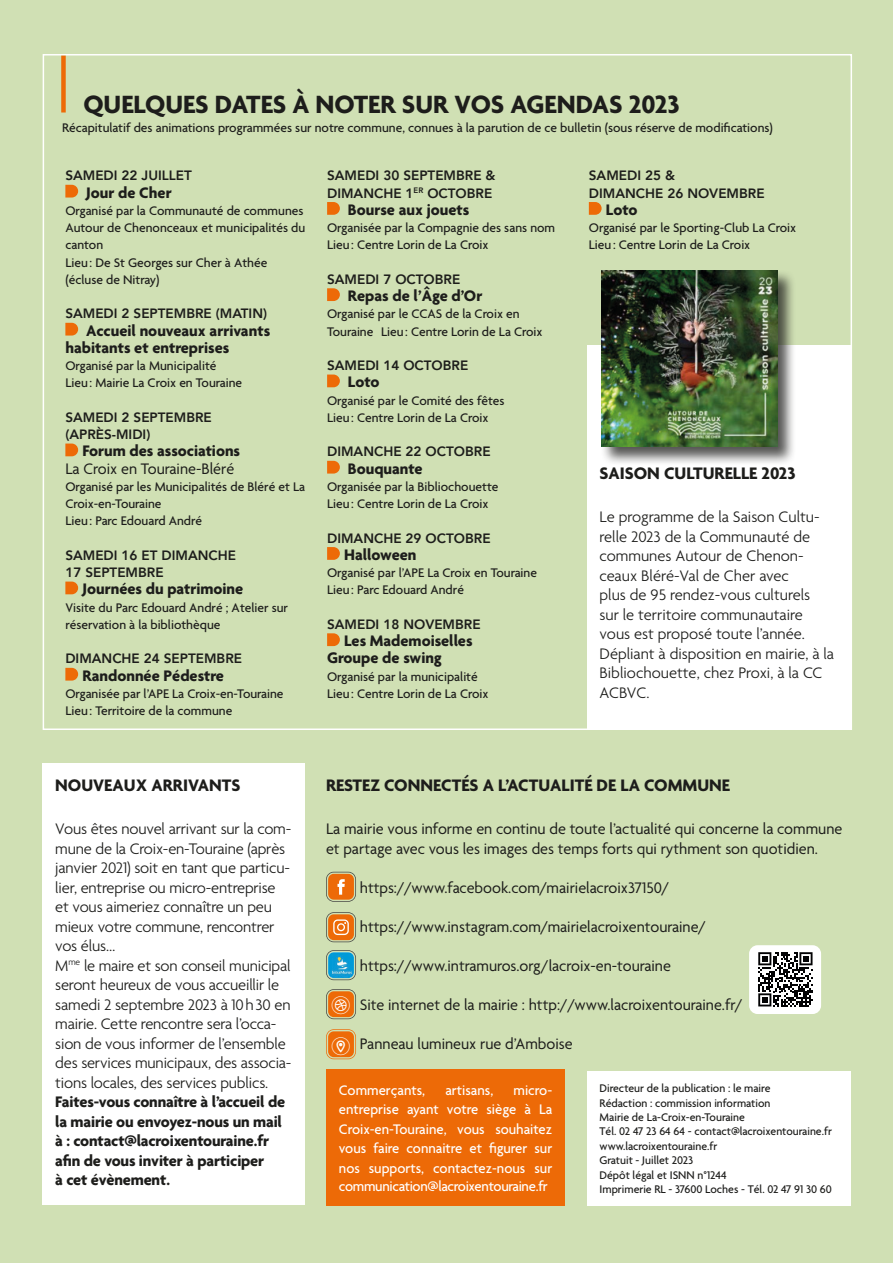
<style>
.page{position:relative;width:893px;height:1263px;background:#d0e0b4}
.page>*{position:absolute;margin:0;border:0;box-sizing:border-box;transform-origin:0 0}
.t1{font:700 27px "Agenda";color:#1d1d1b}
.t2{font:700 18px "Agenda";color:#1d1d1b}
.t3{font:300 16.5px/19.5px "Agenda";letter-spacing:-.01em;color:#1d1d1b}
.t4{font:16.5px/19.5px "Agenda";color:#1d1d1b}
.t5{font:700 16.5px/19.5px "Agenda";color:#1d1d1b}
.t6{font:500 15px/19.5px "Agenda";color:#fff;text-align:justify}
.t7{font:500 15px "Agenda";letter-spacing:-.02em;color:#fff}
.t8{font:500 13.5px/17.2px "Agenda";color:#1d1d1b}
.t9{font:800 13.5px/17.2px "Avenir";color:#1d1d1b}
.t10{font:500 12px/14.4px "Agenda";color:#1d1d1b}
.s1{font-family:"typeecon";font-size:18px;color:#fff}
</style>
<div class="page">
<svg style="left:65px;top:185px;width:13px;height:13px"></svg>
<svg style="left:65px;top:323px;width:13px;height:13px"></svg>
<svg style="left:65px;top:444px;width:13px;height:12px"></svg>
<svg style="left:65px;top:582px;width:13px;height:12px"></svg>
<svg style="left:65px;top:668px;width:13px;height:13px"></svg>
<svg style="left:327px;top:202px;width:13px;height:13px"></svg>
<svg style="left:327px;top:288px;width:13px;height:13px"></svg>
<svg style="left:327px;top:375px;width:13px;height:12px"></svg>
<svg style="left:327px;top:461px;width:13px;height:13px"></svg>
<svg style="left:327px;top:547px;width:13px;height:13px"></svg>
<svg style="left:327px;top:633px;width:13px;height:13px"></svg>
<svg style="left:589px;top:202px;width:13px;height:13px"></svg>
<svg style="left:326px;top:872px;width:30px;height:30px"></svg>
<svg style="left:326px;top:912px;width:30px;height:30px"></svg>
<svg style="left:326px;top:950px;width:30px;height:30px"></svg>
<img style="left:328px;top:952px;width:26px;height:26px">
<svg style="left:326px;top:989px;width:30px;height:30px"></svg>
<svg style="left:326px;top:1029px;width:30px;height:30px"></svg>
<div style="left:43px;top:764px;width:262px;height:441px;background:#fff"></div>
<div style="left:61px;top:56px;width:5px;height:57px;background:#ed6a07"></div>
<div style="left:587px;top:346px;width:263px;height:383px;background:#fff"></div>
<div style="left:326px;top:1069px;width:239px;height:137px;background:#ed6a07"></div>
<div style="left:587px;top:1071px;width:263px;height:135px;background:#fff"></div>
<div style="left:601px;top:270px;width:196px;height:196px;background:#1d1d1b;opacity:.75"></div>
<img style="left:602px;top:270px;width:175px;height:177px">
<div style="left:749px;top:945px;width:72px;height:69px;background:#fff;border-radius:9px"></div>
<svg style="left:758px;top:952px;width:55px;height:54px"></svg>
<h1 class="t1" style="left:83px;top:89px;width:598px">QUELQUES DATES À NOTER SUR VOS AGENDAS 2023</h1>
<p class="t8" style="left:62px;top:120px;width:712px">Récapitulatif des animations programmées sur notre commune, connues à la parution de ce bulletin (sous réserve de modifications)</p>
<p class="t9" style="left:65px;top:167px;width:128px">SAMEDI 22 JUILLET</p>
<p class="t5" style="left:86px;top:184px;width:87px">Jour de Cher</p>
<p class="t8" style="left:65px;top:203px;width:241px">Organisé par la Communauté de communes<br>Autour de Chenonceaux et municipalités du canton<br>Lieu: De St Georges sur Cher à Athée (écluse de Nitray)</p>
<p class="t9" style="left:65px;top:305px;width:203px">SAMEDI 2 SEPTEMBRE (MATIN)</p>
<p class="t5" style="left:65px;top:323px;width:206px;line-height:17.2px;text-indent:21px">Accueil nouveaux arrivants habitants et entreprises</p>
<p class="t8" style="left:65px;top:358px;width:178px">Organisé par la Municipalité<br>Lieu: Mairie La Croix en Touraine</p>
<p class="t9" style="left:65px;top:408px;width:148px">SAMEDI 2 SEPTEMBRE (APRÈS-MIDI)</p>
<p class="t5" style="left:82px;top:442px;width:159px">Forum des associations</p>
<p class="t4" style="left:65px;top:460px;width:170px">La Croix en Touraine-Bléré</p>
<p class="t8" style="left:65px;top:479px;width:241px">Organisé par les Municipalités de Bléré et La<br>Croix-en-Touraine<br>Lieu: Parc Edouard André</p>
<p class="t9" style="left:65px;top:546px;width:172px">SAMEDI 16 ET DIMANCHE<br>17 SEPTEMBRE</p>
<p class="t5" style="left:82px;top:580px;width:162px">Journées du patrimoine</p>
<p class="t8" style="left:65px;top:599px;width:224px">Visite du Parc Edouard André ; Atelier sur réservation à la bibliothèque</p>
<p class="t9" style="left:65px;top:650px;width:178px">DIMANCHE 24 SEPTEMBRE</p>
<p class="t5" style="left:82px;top:667px;width:143px">Randonnée Pédestre</p>
<p class="t8" style="left:65px;top:686px;width:220px">Organisée par l’APE La Croix-en-Touraine<br>Lieu: Territoire de la commune</p>
<p class="t9" style="left:327px;top:167px;width:170px">SAMEDI 30 SEPTEMBRE &amp;<br>DIMANCHE 1<sup>ER</sup> OCTOBRE</p>
<p class="t5" style="left:348px;top:201px;width:123px">Bourse aux jouets</p>
<p class="t8" style="left:327px;top:220px;width:230px">Organisée par la Compagnie des sans nom<br>Lieu: Centre Lorin de La Croix</p>
<p class="t9" style="left:327px;top:270px;width:135px">SAMEDI 7 OCTOBRE</p>
<p class="t5" style="left:348px;top:287px;width:136px">Repas de l’Âge d’Or</p>
<p class="t8" style="left:327px;top:306px;width:217px">Organisé par le CCAS de la Croix en<br>Touraine Lieu: Centre Lorin de La Croix</p>
<p class="t9" style="left:327px;top:357px;width:143px">SAMEDI 14 OCTOBRE</p>
<p class="t5" style="left:348px;top:373px;width:33px">Loto</p>
<p class="t8" style="left:327px;top:392px;width:179px">Organisé par le Comité des fêtes<br>Lieu: Centre Lorin de La Croix</p>
<p class="t9" style="left:327px;top:443px;width:165px">DIMANCHE 22 OCTOBRE</p>
<p class="t5" style="left:348px;top:460px;width:76px">Bouquante</p>
<p class="t8" style="left:327px;top:479px;width:173px">Organisée par la Bibliochouette<br>Lieu: Centre Lorin de La Croix</p>
<p class="t9" style="left:327px;top:529px;width:165px">DIMANCHE 29 OCTOBRE</p>
<p class="t5" style="left:344px;top:546px;width:74px">Halloween</p>
<p class="t8" style="left:327px;top:565px;width:211px">Organisé par l’APE La Croix en Touraine<br>Lieu: Parc Edouard André</p>
<p class="t9" style="left:327px;top:615px;width:155px">SAMEDI 18 NOVEMBRE</p>
<p class="t5" style="left:327px;top:633px;width:147px;line-height:17.2px;text-indent:17px">Les Mademoiselles<br>Groupe de swing</p>
<p class="t8" style="left:327px;top:668px;width:163px">Organisé par la municipalité<br>Lieu: Centre Lorin de La Croix</p>
<p class="t9" style="left:589px;top:167px;width:177px">SAMEDI 25 &amp;<br>DIMANCHE 26 NOVEMBRE</p>
<p class="t5" style="left:606px;top:201px;width:33px">Loto</p>
<p class="t8" style="left:589px;top:220px;width:209px">Organisé par le Sporting-Club La Croix<br>Lieu: Centre Lorin de La Croix</p>
<h2 class="t2" style="left:600px;top:463px;width:197px">SAISON CULTURELLE 2023</h2>
<p class="t3" style="left:600px;top:508px;width:236px">Le programme de la Saison Cultu&shy;relle 2023 de la Communauté de communes Autour de Chenon&shy;ceaux Bléré-Val de Cher avec<br>plus de 95 rendez-vous culturels<br>sur le territoire communautaire vous est proposé toute l’année.<br>Dépliant à disposition en mairie, à la<br>Bibliochouette, chez Proxi, à la CC<br>ACBVC.</p>
<h2 class="t2" style="left:55px;top:775px;width:187px">NOUVEAUX ARRIVANTS</h2>
<p class="t3" style="left:55px;top:820px;width:238px">Vous êtes nouvel arrivant sur la com&shy;mune de la Croix-en-Touraine (après janvier 2021) soit en tant que particu&shy;lier, entreprise ou micro-entreprise et vous aimeriez connaître un peu mieux votre commune, rencontrer vos élus…<br>M<sup>me</sup> le maire et son conseil municipal seront heureux de vous accueillir le samedi 2 septembre 2023 à 10h30 en mairie. Cette rencontre sera l’occa&shy;sion de vous informer de l’ensemble des services municipaux, des associa&shy;tions locales, des services publics.</p>
<p class="t5" style="left:55px;top:1093px;width:231px">Faites-vous connaître à l’accueil de la mairie ou envoyez-nous un mail à : contact@lacroixentouraine.fr afin de vous inviter à participer<br>à cet évènement.</p>
<h2 class="t2" style="left:326px;top:775px;width:405px">RESTEZ CONNECTÉS A L’ACTUALITÉ DE LA COMMUNE</h2>
<p class="t4" style="left:326px;top:820px;width:518px">La mairie vous informe en continu de toute l’actualité qui concerne la commune et partage avec vous les images des temps forts qui rythment son quotidien.</p>
<p class="t4" style="left:360px;top:878px;width:311px">https://www.facebook.com/mairielacroix37150/</p>
<p class="t4" style="left:360px;top:917px;width:348px">https://www.instagram.com/mairielacroixentouraine/</p>
<p class="t4" style="left:360px;top:956px;width:313px">https://www.intramuros.org/lacroix-en-touraine</p>
<p class="t4" style="left:331px;top:995px;width:413px"><span class="s1">d</span> Site internet de la mairie : http://www.lacroixentouraine.fr/</p>
<p class="t4" style="left:331px;top:1034px;width:243px"><span class="s1">m</span> Panneau lumineux rue d’Amboise</p>
<p class="t6" style="left:339px;top:1081px;width:215px;text-indent:175px">micro&shy;entreprise ayant votre siège à La Croix-en-Touraine, vous souhaitez vous faire connaitre et figurer sur nos supports, contactez-nous sur</p>
<p class="t7" style="left:339px;top:1178px;width:210px">communication@lacroixentouraine.fr</p>
<p class="t6" style="left:339px;top:1081px;width:88px">Commerçants,</p>
<p class="t6" style="left:445px;top:1081px;width:49px">artisans,</p>
<p class="t10" style="left:600px;top:1082px;width:234px">Directeur de la publication : le maire<br>Rédaction : commission information<br>Mairie de La-Croix-en-Touraine<br>Tél. 02 47 23 64 64 - contact@lacroixentouraine.fr www.lacroixentouraine.fr<br>Gratuit - Juillet 2023<br>Dépôt légal et ISNN n°1244<br>Imprimerie RL - 37600 Loches - Tél. 02 47 91 30 60</p>
</div>
